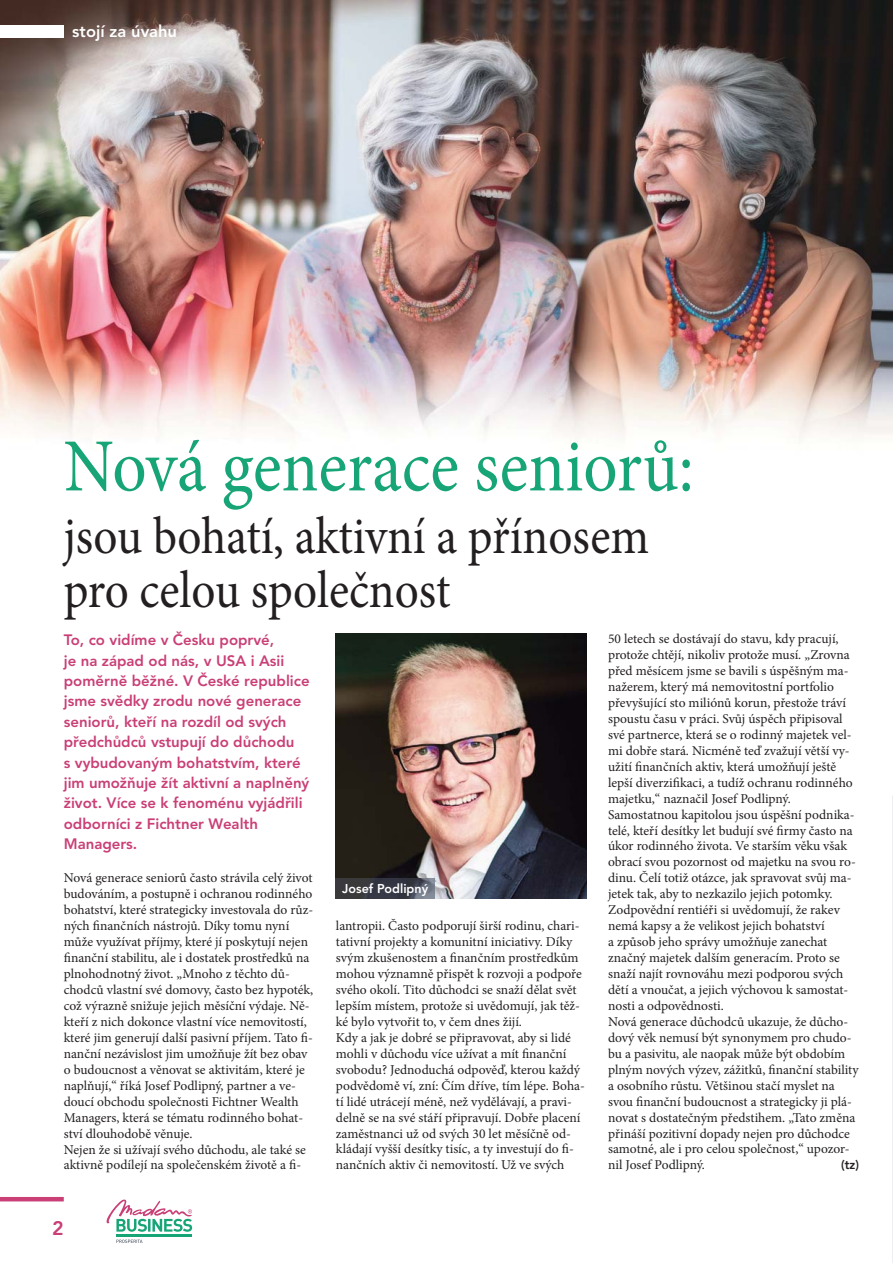
<style>
.page{position:relative;width:893px;height:1263px;background:#fff}
.page>*{position:absolute;margin:0;border:0;box-sizing:border-box;transform-origin:0 0}
.t1{font:75px "Minion Pro";color:#17a577;scale:.9 1}
.t2{font:52.5px/54px "Minion Pro";color:#231f20;scale:.9 1}
.t3{font:800 19.5px "Avenir";color:#c93f76}
.t4{font:800 16.5px "Avenir";color:#fff}
.t5{font:800 15px/20.4px "Avenir";color:#c93f76}
.t6{font:13.5px/15.9px "Minion Pro";color:#231f20}
.t7{font:800 12.75px "Avenir";color:#fff}
.t8{font:800 12.75px "Avenir";color:#231f20;scale:.95 1}
</style>
<div class="page">
<img style="left:0;top:0;width:893px;height:444px">
<hr style="left:0;top:1197px;width:64px;height:4px;background:#c93f76">
<hr style="left:116px;top:1234px;width:76px;height:2px;background:#17a577">
<svg style="left:107px;top:1199px;width:85px;height:33px"></svg>
<svg style="left:116px;top:1239px;width:27px;height:4px"></svg>
<div style="left:0;top:25px;width:64px;height:12px;background:#fff"></div>
<img style="left:336px;top:634px;width:251px;height:264px">
<img style="left:336px;top:878px;width:99px;height:20px">
<p class="t4" style="left:72px;top:25px;width:106px">stojí za úvahu</p>
<h1 class="t1" style="left:64px;top:437px;width:701px">Nová generace seniorů:</h1>
<h2 class="t2" style="left:64px;top:514px;width:652px">jsou bohatí, aktivní a přínosem pro celou společnost</h2>
<p class="t5" style="left:64px;top:631px;width:247px">To, co vidíme v Česku poprvé,<br>je na západ od nás, v USA i Asii poměrně běžné. V České republice jsme svědky zrodu nové generace seniorů, kteří na rozdíl od svých předchůdců vstupují do důchodu<br>s vybudovaným bohatstvím, které jim umožňuje žít aktivní a naplněný život. Více se k fenoménu vyjádřili odborníci z Fichtner Wealth<br>Managers.</p>
<p class="t6" style="left:64px;top:871px;width:251px">Nová generace seniorů často strávila celý život budováním, a postupně i ochranou rodinného bohatství, které strategicky investovala do růz&shy;ných finančních nástrojů. Díky tomu nyní může využívat příjmy, které jí poskytují nejen finanční stabilitu, ale i dostatek prostředků na plnohodnotný život. „Mnoho z těchto dů&shy;chodců vlastní své domovy, často bez hypoték, což výrazně snižuje jejich měsíční výdaje. Ně&shy;kteří z nich dokonce vlastní více nemovitostí, které jim generují další pasivní příjem. Tato fi&shy;nanční nezávislost jim umožňuje žít bez obav o budoucnost a věnovat se aktivitám, které je naplňují,“ říká Josef Podlipný, partner a ve&shy;doucí obchodu společnosti Fichtner Wealth Managers, která se tématu rodinného bohat&shy;ství dlouhodobě věnuje.<br>Nejen že si užívají svého důchodu, ale také se aktivně podílejí na společenském životě a fi-</p>
<h3 class="t3" style="left:52px;top:1220px;width:13px">2</h3>
<p class="t7" style="left:342px;top:883px;width:87px">Josef Podlipný</p>
<p class="t6" style="left:336px;top:919px;width:251px">lantropii. Často podporují širší rodinu, chari&shy;tativní projekty a komunitní iniciativy. Díky svým zkušenostem a finančním prostředkům mohou významně přispět k rozvoji a podpoře svého okolí. Tito důchodci se snaží dělat svět lepším místem, protože si uvědomují, jak těž&shy;ké bylo vytvořit to, v čem dnes žijí.<br>Kdy a jak je dobré se připravovat, aby si lidé mohli v důchodu více užívat a mít finanční svobodu? Jednoduchá odpověď, kterou každý podvědomě ví, zní: Čím dříve, tím lépe. Boha&shy;tí lidé utrácejí méně, než vydělávají, a pravi&shy;delně se na své stáří připravují. Dobře placení zaměstnanci už od svých 30 let měsíčně od&shy;kládají vyšší desítky tisíc, a ty investují do fi&shy;nančních aktiv či nemovitostí. Už ve svých</p>
<p class="t6" style="left:608px;top:632px;width:252px">50 letech se dostávají do stavu, kdy pracují, protože chtějí, nikoliv protože musí. „Zrovna před měsícem jsme se bavili s úspěšným ma&shy;nažerem, který má nemovitostní portfolio převyšující sto miliónů korun, přestože tráví spoustu času v práci. Svůj úspěch připisoval své partnerce, která se o rodinný majetek vel&shy;mi dobře stará. Nicméně teď zvažují větší vy&shy;užití finančních aktiv, která umožňují ještě lepší diverzifikaci, a tudíž ochranu rodinného majetku,“ naznačil Josef Podlipný.<br>Samostatnou kapitolou jsou úspěšní podnika&shy;telé, kteří desítky let budují své firmy často na úkor rodinného života. Ve starším věku však obrací svou pozornost od majetku na svou ro&shy;dinu. Čelí totiž otázce, jak spravovat svůj ma&shy;jetek tak, aby to nezkazilo jejich potomky.<br>Zodpovědní rentiéři si uvědomují, že rakev nemá kapsy a že velikost jejich bohatství<br>a způsob jeho správy umožňuje zanechat značný majetek dalším generacím. Proto se snaží najít rovnováhu mezi podporou svých dětí a vnoučat, a jejich výchovou k samostat&shy;nosti a odpovědnosti.<br>Nová generace důchodců ukazuje, že důcho&shy;dový věk nemusí být synonymem pro chudo&shy;bu a pasivitu, ale naopak může být obdobím plným nových výzev, zážitků, finanční stability a osobního růstu. Většinou stačí myslet na svou finanční budoucnost a strategicky ji plá&shy;novat s dostatečným předstihem. „Tato změna přináší pozitivní dopady nejen pro důchodce samotné, ale i pro celou společnost,“ upozor&shy;nil Josef Podlipný.</p>
<p class="t8" style="left:841px;top:1160px;width:20px">(tz)</p>
</div>
